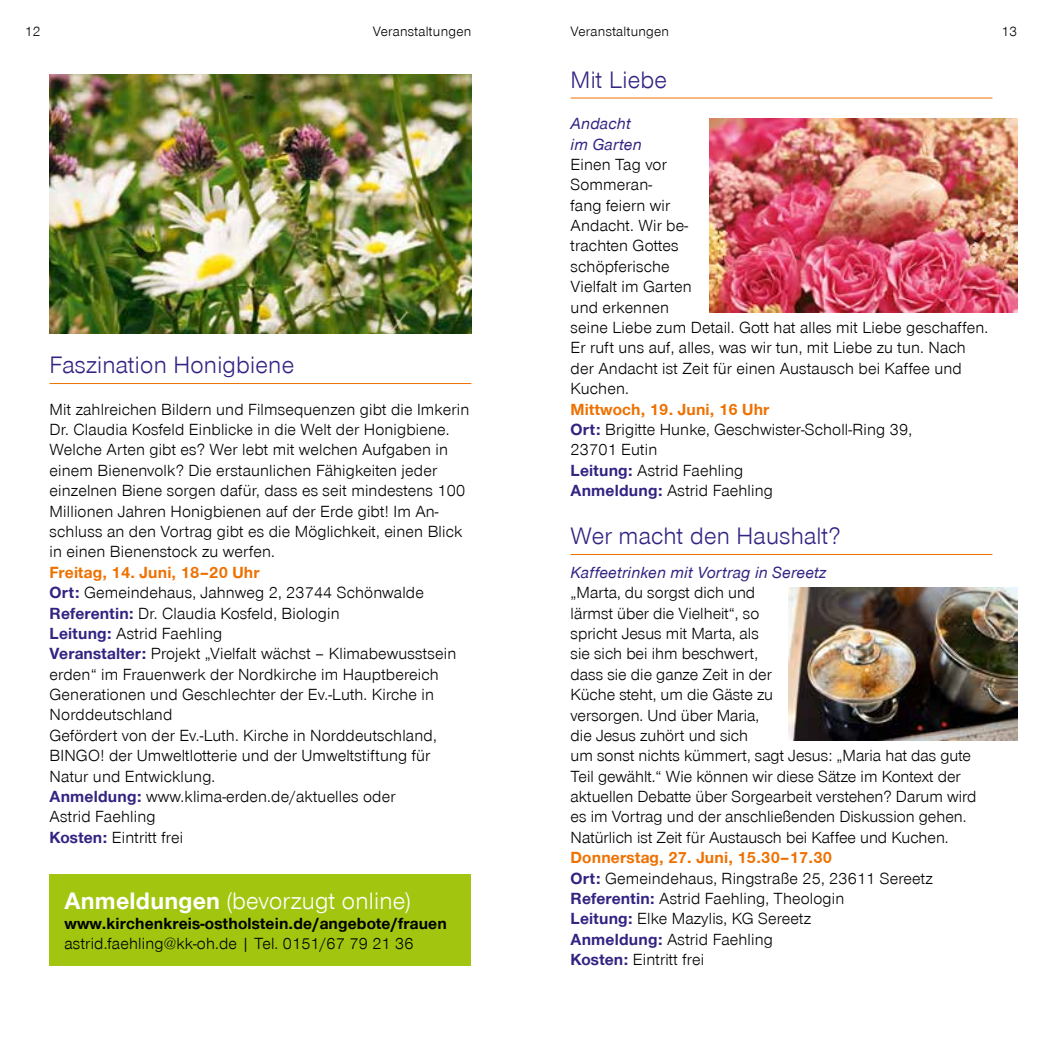
<style>
.page{position:relative;width:1042px;height:1042px;background:#fff}
.page>*{position:absolute;margin:0;border:0;box-sizing:border-box;transform-origin:0 0}
.t1{font:24.5px "Nordkirchen Font";letter-spacing:.01em;color:#332382}
.t2{font:24.5px "Nordkirchen Font";letter-spacing:.01em;color:#fff}
.t3{font:16.62px/20.3px "Nordkirchen Font";letter-spacing:.01em;color:#000}
.t4{font:700 16.62px "Nordkirchen Font";letter-spacing:.01em;color:#000}
.t5{font:italic 500 16.62px/20.3px "Nordkirchen Font";letter-spacing:.01em;color:#332382}
.t6{font:14px "Nordkirchen Font";letter-spacing:.02em;color:#000}
.s1{font-weight:700;color:#ee7100}
.s2{font-weight:700;color:#332382}
.s3{font-weight:700}
</style>
<div class="page">
<hr style="left:50px;top:383px;width:421px;height:1px;background:#ee7100">
<div style="left:50px;top:874px;width:421px;height:91px;background:#a2c510"></div>
<hr style="left:570px;top:98px;width:422px;height:1px;background:#ee7100">
<hr style="left:570px;top:554px;width:422px;height:1px;background:#ee7100">
<img style="left:50px;top:74px;width:421px;height:259px">
<img style="left:709px;top:119px;width:308px;height:194px">
<img style="left:788px;top:588px;width:229px;height:153px">
<p class="t6" style="left:25px;top:23px;width:17px">12</p>
<p class="t6" style="left:373px;top:23px;width:100px">Veranstaltungen</p>
<h1 class="t1" style="left:50px;top:351px;width:246px">Faszination Honigbiene</h1>
<p class="t3" style="left:50px;top:399px;width:421px">Mit zahlreichen Bildern und Filmsequenzen gibt die Imkerin Dr. Claudia Kosfeld Einblicke in die Welt der Honigbiene.<br>Welche Arten gibt es? Wer lebt mit welchen Aufgaben in einem Bienenvolk? Die erstaunlichen Fähigkeiten jeder einzelnen Biene sorgen dafür, dass es seit mindestens 100<br>Millionen Jahren Honigbienen auf der Erde gibt! Im An&shy;schluss an den Vortrag gibt es die Möglichkeit, einen Blick in einen Bienenstock zu werfen.</p>
<p class="t3" style="left:50px;top:562px;width:408px"><span class="s1">Freitag, 14. Juni, 18–20 Uhr<br></span><span class="s2">Ort:</span> Gemeindehaus, Jahnweg 2, 23744 Schönwalde <span class="s2">Referentin:</span> Dr. Claudia Kosfeld, Biologin<br><span class="s2">Leitung:</span> Astrid Faehling<br><span class="s2">Veranstalter:</span> Projekt „Vielfalt wächst – Klimabewusstsein erden“ im Frauenwerk der Nordkirche im Hauptbereich Generationen und Geschlechter der Ev.-Luth. Kirche in Norddeutschland<br>Gefördert von der Ev.-Luth. Kirche in Norddeutschland, BINGO! der Umweltlotterie und der Umweltstiftung für Natur und Entwicklung.<br><span class="s2">Anmeldung:</span> www.klima-erden.de/aktuelles oder<br>Astrid Faehling<br><span class="s2">Kosten:</span> Eintritt frei</p>
<h1 class="t2" style="left:64px;top:886px;width:348px"><span class="s3">Anmeldungen</span> (bevorzugt online)</h1>
<p class="t4" style="left:64px;top:913px;width:384px">www.kirchenkreis-ostholstein.de/angebote/frauen</p>
<p class="t3" style="left:64px;top:934px;width:350px">astrid.faehling@kk-oh.de | Tel. 0151/67 79 21 36</p>
<p class="t6" style="left:570px;top:23px;width:100px">Veranstaltungen</p>
<p class="t6" style="left:1001px;top:23px;width:17px">13</p>
<h1 class="t1" style="left:570px;top:66px;width:98px">Mit Liebe</h1>
<p class="t5" style="left:570px;top:114px;width:73px">Andacht im Garten</p>
<p class="t3" style="left:570px;top:154px;width:419px">Einen Tag vor<br>Sommeran-<br>fang feiern wir<br>Andacht. Wir be-<br>trachten Gottes<br>schöpferische<br>Vielfalt im Garten<br>und erkennen<br>seine Liebe zum Detail. Gott hat alles mit Liebe geschaffen.<br>Er ruft uns auf, alles, was wir tun, mit Liebe zu tun. Nach der Andacht ist Zeit für einen Austausch bei Kaffee und<br>Kuchen.</p>
<p class="t3" style="left:570px;top:399px;width:343px"><span class="s1">Mittwoch, 19. Juni, 16 Uhr<br></span><span class="s2">Ort:</span> Brigitte Hunke, Geschwister-Scholl-Ring 39,<br>23701 Eutin<br><span class="s2">Leitung:</span> Astrid Faehling<br><span class="s2">Anmeldung:</span> Astrid Faehling</p>
<h1 class="t1" style="left:570px;top:522px;width:271px">Wer macht den Haushalt?</h1>
<p class="t5" style="left:570px;top:562px;width:257px">Kaffeetrinken mit Vortrag in Sereetz</p>
<p class="t3" style="left:570px;top:583px;width:407px">„Marta, du sorgst dich und<br>lärmst über die Vielheit“, so<br>spricht Jesus mit Marta, als<br>sie sich bei ihm beschwert,<br>dass sie die ganze Zeit in der<br>Küche steht, um die Gäste zu<br>versorgen. Und über Maria,<br>die Jesus zuhört und sich<br>um sonst nichts kümmert, sagt Jesus: „Maria hat das gute Teil gewählt.“ Wie können wir diese Sätze im Kontext der aktuellen Debatte über Sorgearbeit verstehen? Darum wird es im Vortrag und der anschließenden Diskussion gehen.<br>Natürlich ist Zeit für Austausch bei Kaffee und Kuchen.</p>
<p class="t3" style="left:570px;top:847px;width:363px"><span class="s1">Donnerstag, 27. Juni, 15.30–17.30<br></span><span class="s2">Ort:</span> Gemeindehaus, Ringstraße 25, 23611 Sereetz <span class="s2">Referentin:</span> Astrid Faehling, Theologin<br><span class="s2">Leitung:</span> Elke Mazylis, KG Sereetz<br><span class="s2">Anmeldung:</span> Astrid Faehling<br><span class="s2">Kosten:</span> Eintritt frei</p>
</div>
